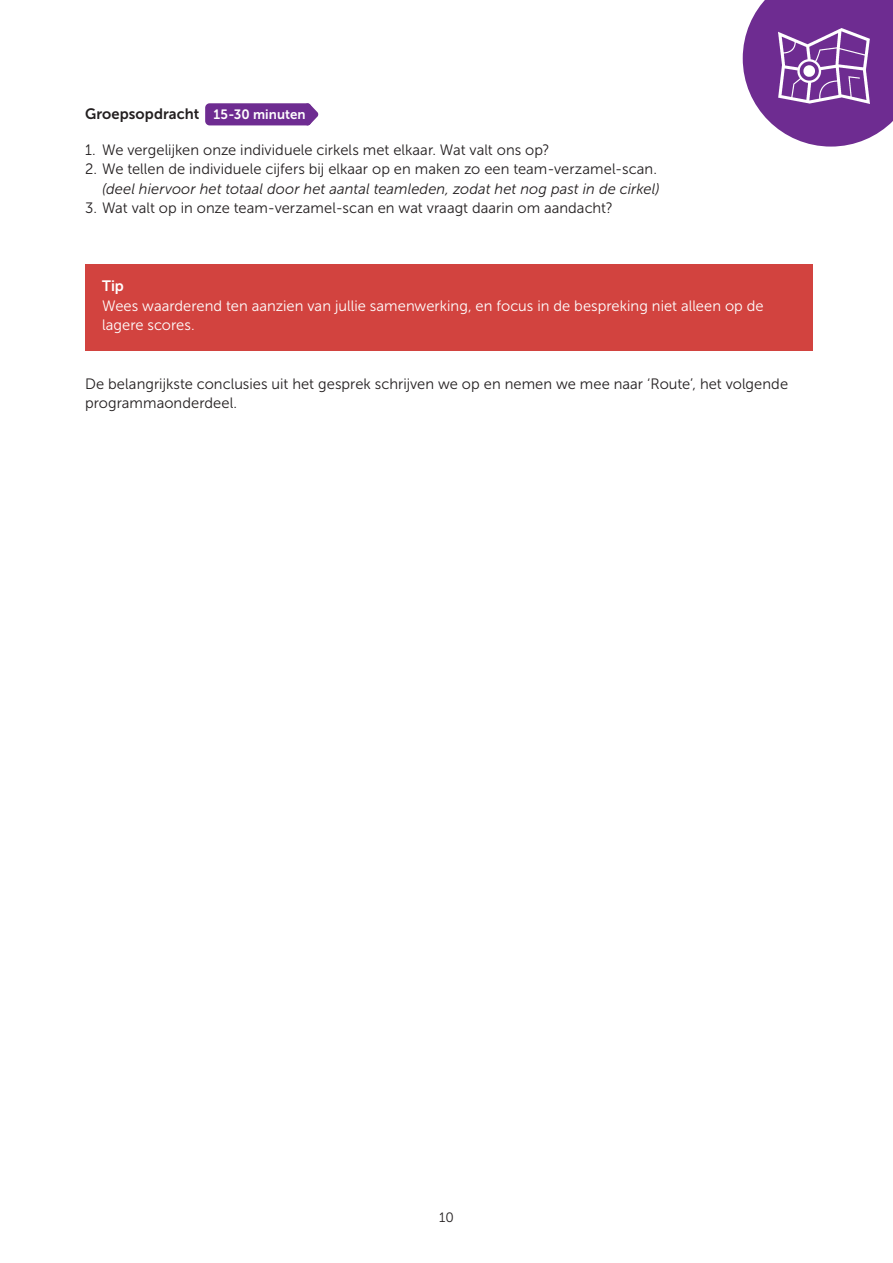
<style>
.page{position:relative;width:893px;height:1263px;background:#fff}
.page>*{position:absolute;margin:0;border:0;box-sizing:border-box;transform-origin:0 0}
.t1{font:15px/19.5px "Museo Sans 300";letter-spacing:.005em;color:#231f20}
.t2{font:15px/19.5px "Museo Sans 300";letter-spacing:.005em;color:#fff}
.t3{font:italic 15px "Museo Sans 300";letter-spacing:.005em;color:#231f20}
.t4{font:15px "Museo Sans 700";letter-spacing:.005em;color:#231f20}
.t5{font:15px "Museo Sans 700";color:#fff}
.t6{font:13.5px "Museo Sans 300";color:#231f20}
.s1{font-size:13.5px;color:#fff}
</style>
<div class="page">
<svg style="left:297px;top:103px;width:22px;height:23px"></svg>
<div style="left:205px;top:103px;width:106px;height:22px;background:#6e2c91;border-radius:4px"></div>
<div style="left:85px;top:265px;width:727px;height:86px;background:#d2433f"></div>
<svg style="left:743px;top:0;width:150px;height:147px"></svg>
<img style="left:778px;top:21px;width:91px;height:91px">
<p class="t4" style="left:85px;top:105px;width:222px">Groepsopdracht <span class="s1">15-30 minuten</span></p>
<p class="t1" style="left:85px;top:140px;width:466px">1. We vergelijken onze individuele cirkels met elkaar. Wat valt ons op?</p>
<p class="t1" style="left:85px;top:159px;width:573px">2. We tellen de individuele cijfers bij elkaar op en maken zo een team-verzamel-scan.</p>
<p class="t3" style="left:102px;top:180px;width:559px">(deel hiervoor het totaal door het aantal teamleden, zodat het nog past in de cirkel)</p>
<p class="t1" style="left:85px;top:198px;width:529px">3. Wat valt op in onze team-verzamel-scan en wat vraagt daarin om aandacht?</p>
<p class="t5" style="left:102px;top:278px;width:23px">Tip</p>
<p class="t2" style="left:102px;top:296px;width:663px">Wees waarderend ten aanzien van jullie samenwerking, en focus in de bespreking niet alleen op de lagere scores.</p>
<p class="t1" style="left:85px;top:374px;width:705px">De belangrijkste conclusies uit het gesprek schrijven we op en nemen we mee naar ‘Route’, het volgende programmaonderdeel.</p>
<p class="t6" style="left:439px;top:1210px;width:16px">10</p>
</div>
